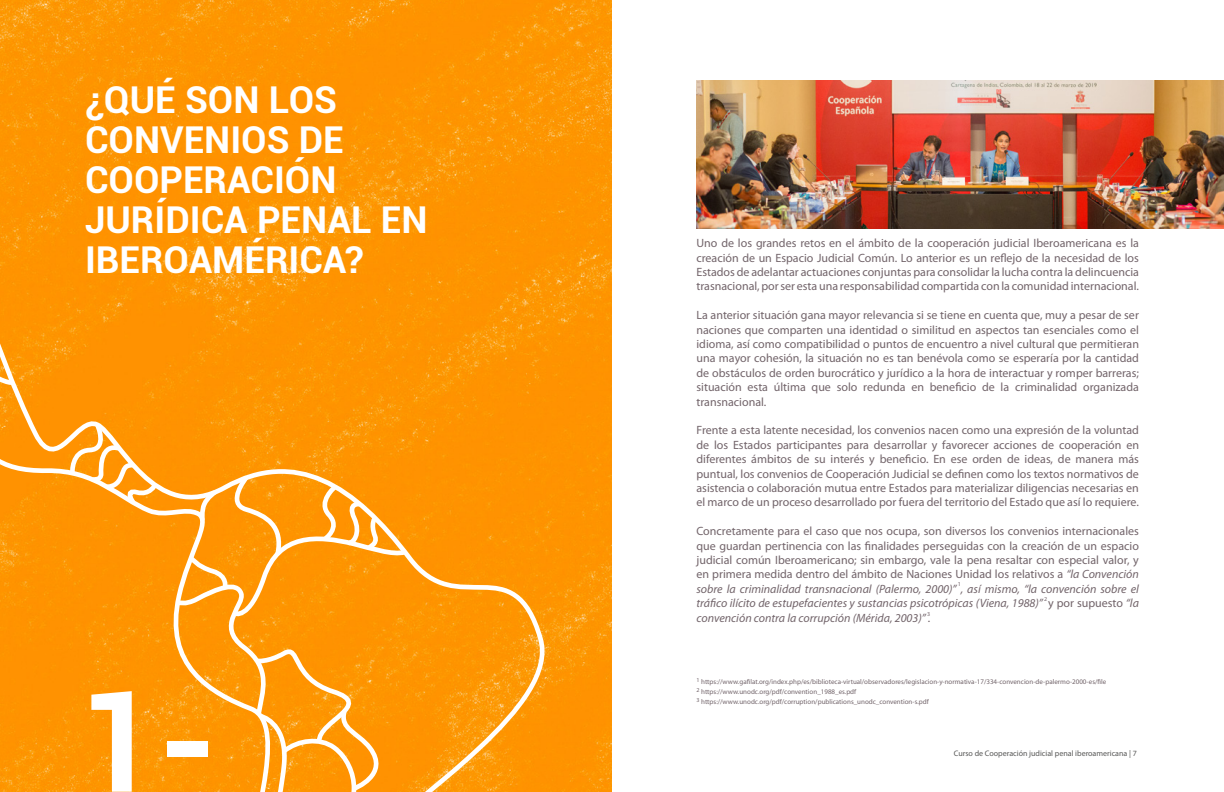
<style>
.page{position:relative;width:1224px;height:792px;background:#fff}
.page>*{position:absolute;margin:0;border:0;box-sizing:border-box;transform-origin:0 0}
.t1{font:700 139.5px "Roboto";color:#fff}
.t2{font:700 37px/40px "Roboto";color:#fff}
.t3{font:12px/14.4px "Myriad Pro";color:#72646a;text-align:justify}
.t4{font:8px "Myriad Pro";color:#575756}
.t5{font:7px/10px "Myriad Pro";color:#72646a}
.t6{font:6px/10.3px "Myriad Pro";color:#72646a}
.s1{font-style:italic}
</style>
<div class="page">
<img style="left:0;top:0;width:612px;height:792px">
<svg style="left:0;top:320px;width:559px;height:472px;background:#fd9606"></svg>
<svg style="left:173px;top:473px;width:238px;height:319px;background:#fd9f1d"></svg>
<svg style="left:67px;top:420px;width:93px;height:89px"></svg>
<svg style="left:0;top:334px;width:17px;height:53px"></svg>
<img style="left:696px;top:80px;width:528px;height:149px">
<h2 class="t2" style="left:85px;top:78px;width:344px">¿QUÉ SON LOS<br>CONVENIOS DE<br>COOPERACIÓN<br>JURÍDICA PENAL EN<br>IBEROAMÉRICA?</h2>
<h1 class="t1" style="left:78px;top:644px;width:142px">1-</h1>
<p class="t3" style="left:696px;top:236px;width:444px">Uno de los grandes retos en el ámbito de la cooperación judicial Iberoamericana es la creación de un Espacio Judicial Común. Lo anterior es un reflejo de la necesidad de los Estados de adelantar actuaciones conjuntas para consolidar la lucha contra la delincuencia trasnacional, por ser esta una responsabilidad compartida con la comunidad internacional.</p>
<p class="t3" style="left:696px;top:308px;width:444px">La anterior situación gana mayor relevancia si se tiene en cuenta que, muy a pesar de ser naciones que comparten una identidad o similitud en aspectos tan esenciales como el idioma, así como compatibilidad o puntos de encuentro a nivel cultural que permitieran una mayor cohesión, la situación no es tan benévola como se esperaría por la cantidad de obstáculos de orden burocrático y jurídico a la hora de interactuar y romper barreras; situación esta última que solo redunda en beneficio de la criminalidad organizada transnacional.</p>
<p class="t3" style="left:696px;top:423px;width:444px">Frente a esta latente necesidad, los convenios nacen como una expresión de la voluntad de los Estados participantes para desarrollar y favorecer acciones de cooperación en diferentes ámbitos de su interés y beneficio. En ese orden de ideas, de manera más puntual, los convenios de Cooperación Judicial se definen como los textos normativos de asistencia o colaboración mutua entre Estados para materializar diligencias necesarias en el marco de un proceso desarrollado por fuera del territorio del Estado que así lo requiere.</p>
<p class="t3" style="left:696px;top:524px;width:444px">Concretamente para el caso que nos ocupa, son diversos los convenios internacionales que guardan pertinencia con las finalidades perseguidas con la creación de un espacio judicial común Iberoamericano; sin embargo, vale la pena resaltar con especial valor, y en primera medida dentro del ámbito de Naciones Unidad los relativos a <span class="s1">“la Convención sobre la criminalidad transnacional (Palermo, 2000)” , así mismo, “la convención sobre el tráfico ilícito de estupefacientes y sustancias psicotrópicas (Viena, 1988)”</span> y por supuesto <span class="s1">“la convención contra la corrupción (Mérida, 2003)” .</span></p>
<p class="t6" style="left:958px;top:579px;width:5px">1</p>
<p class="t6" style="left:1044px;top:594px;width:5px">2</p>
<p class="t6" style="left:927px;top:608px;width:5px">3</p>
<p class="t6" style="left:696px;top:675px;width:5px">1<br>2</p>
<p class="t6" style="left:696px;top:695px;width:5px">3</p>
<p class="t5" style="left:701px;top:677px;width:407px">https://www.gafilat.org/index.php/es/biblioteca-virtual/observadores/legislacion-y-normativa-17/334-convencion-de-palermo-2000-es/file https://www.unodc.org/pdf/convention_1988_es.pdf<br>https://www.unodc.org/pdf/corruption/publications_unodc_convention-s.pdf</p>
<p class="t4" style="left:954px;top:748px;width:184px">Curso de Cooperación judicial penal iberoamericana | 7</p>
</div>
